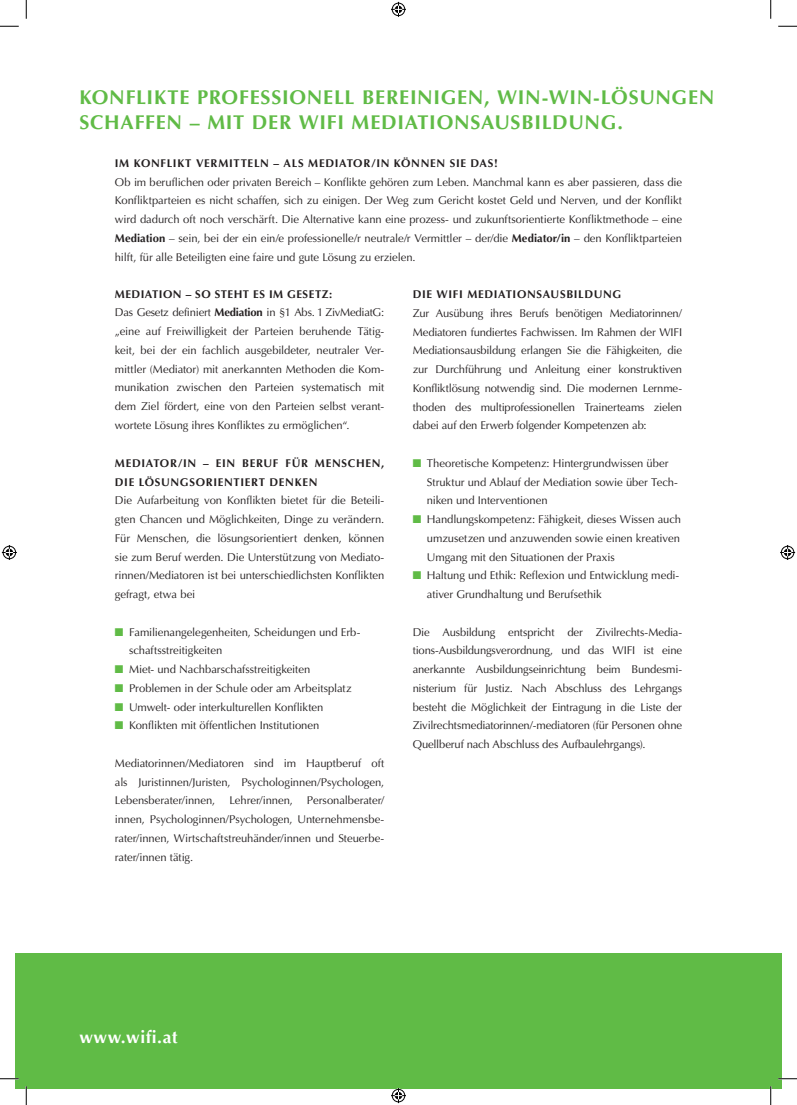
<style>
.page{position:relative;width:797px;height:1105px;background:#fff}
.page>*{position:absolute;margin:0;border:0;box-sizing:border-box;transform-origin:0 0}
.HL1{font:700 20px/25px "Optima LT Std";letter-spacing:.035em;color:#60bb46}
.t1{font:700 17.5px "Optima LT Std";letter-spacing:.03em;color:#fff}
.Copy{font:11.25px/18.8px "Optima LT Std";letter-spacing:-.005em;color:#231f20;text-align:justify}
.HL2{font:700 11.25px/18.8px "Optima LT Std";letter-spacing:.06em;color:#231f20}
.Copy-2{font:700 11.25px "Optima LT Std";letter-spacing:.04em;color:#231f20}
.s1{font-weight:700}
.s2{color:#60bb46}
</style>
<div class="page">
<div style="left:770px;top:950px;width:11px;height:139px;background:#60bb46"></div>
<div style="left:16px;top:950px;width:754px;height:139px;background:#60bb46"></div>
<div style="left:16px;top:947px;width:754px;height:5px;background:#fff"></div>
<div style="left:770px;top:947px;width:11px;height:5px;background:#fff"></div>
<svg style="left:0;top:25px;width:19px;height:2px"></svg>
<svg style="left:778px;top:25px;width:19px;height:2px"></svg>
<svg style="left:0;top:1078px;width:19px;height:1px"></svg>
<svg style="left:778px;top:1078px;width:19px;height:1px"></svg>
<svg style="left:25px;top:0;width:2px;height:19px"></svg>
<svg style="left:25px;top:1086px;width:2px;height:19px"></svg>
<svg style="left:770px;top:0;width:1px;height:19px"></svg>
<svg style="left:770px;top:1086px;width:1px;height:19px"></svg>
<svg style="left:391px;top:2px;width:15px;height:15px"></svg>
<svg style="left:391px;top:1088px;width:15px;height:15px"></svg>
<svg style="left:2px;top:545px;width:15px;height:15px"></svg>
<svg style="left:780px;top:545px;width:15px;height:15px"></svg>
<p class="HL1" style="left:79px;top:85px;width:636px">KONFLIKTE PROFESSIONELL BEREINIGEN, WIN-WIN-LÖSUNGEN<br>SCHAFFEN – MIT DER WIFI MEDIATIONSAUSBILDUNG.</p>
<p class="HL2" style="left:115px;top:154px;width:384px">IM KONFLIKT VERMITTELN – ALS MEDIATOR/IN KÖNNEN SIE DAS!</p>
<p class="Copy" style="left:115px;top:172px;width:568px">Ob im beruflichen oder privaten Bereich – Konflikte gehören zum Leben. Manchmal kann es aber passieren, dass die Konfliktparteien es nicht schaffen, sich zu einigen. Der Weg zum Gericht kostet Geld und Nerven, und der Konflikt wird dadurch oft noch verschärft. Die Alternative kann eine prozess- und zukunftsorientierte Konfliktmethode – eine <span class="s1">Mediation</span> – sein, bei der ein ein/e professionelle/r neutrale/r Vermittler – der/die <span class="s1">Mediator/in</span> – den Konfliktparteien hilft, für alle Beteiligten eine faire und gute Lösung zu erzielen.</p>
<p class="HL2" style="left:412px;top:285px;width:210px">DIE WIFI MEDIATIONSAUSBILDUNG</p>
<p class="Copy" style="left:412px;top:304px;width:271px">Zur Ausübung ihres Berufs benötigen Mediatorinnen/ Mediatoren fundiertes Fachwissen. Im Rahmen der WIFI Mediationsausbildung erlangen Sie die Fähigkeiten, die zur Durchführung und Anleitung einer konstruktiven Konfliktlösung notwendig sind. Die modernen Lernme&shy;thoden des multiprofessionellen Trainerteams zielen dabei auf den Erwerb folgender Kompetenzen ab:</p>
<p class="Copy" style="left:427px;top:454px;width:253px;text-align:left;text-indent:-14px"><span class="s2">■</span> Theoretische Kompetenz: Hintergrundwissen über<br>Struktur und Ablauf der Mediation sowie über Tech&shy;niken und Interventionen</p>
<p class="Copy" style="left:427px;top:510px;width:256px;text-indent:-14px"><span class="s2">■</span> Handlungskompetenz: Fähigkeit, dieses Wissen auch umzusetzen und anzuwenden sowie einen kreativen Umgang mit den Situationen der Praxis</p>
<p class="Copy" style="left:427px;top:566px;width:254px;text-indent:-14px"><span class="s2">■</span> Haltung und Ethik: Reflexion und Entwicklung medi&shy;ativer Grundhaltung und Berufsethik</p>
<p class="Copy" style="left:412px;top:622px;width:271px">Die Ausbildung entspricht der Zivilrechts-Media&shy;tions-Ausbildungsverordnung, und das WIFI ist eine anerkannte Ausbildungseinrichtung beim Bundesmi&shy;nisterium für Justiz. Nach Abschluss des Lehrgangs besteht die Möglichkeit der Eintragung in die Liste der Zivilrechtsmediatorinnen/-mediatoren (für Personen ohne Quellberuf nach Abschluss des Aufbaulehrgangs).</p>
<p class="Copy-2" style="left:115px;top:287px;width:219px">MEDIATION – SO STEHT ES IM GESETZ:</p>
<p class="Copy" style="left:115px;top:303px;width:271px">Das Gesetz definiert <span class="s1">Mediation</span> in §1 Abs. 1 ZivMediatG: „eine auf Freiwilligkeit der Parteien beruhende Tätig&shy;keit, bei der ein fachlich ausgebildeter, neutraler Ver&shy;mittler (Mediator) mit anerkannten Methoden die Kom&shy;munikation zwischen den Parteien systematisch mit dem Ziel fördert, eine von den Parteien selbst verant&shy;wortete Lösung ihres Konfliktes zu ermöglichen“.</p>
<p class="HL2" style="left:115px;top:454px;width:271px">MEDIATOR/IN – EIN BERUF FÜR MENSCHEN,<br>DIE LÖSUNGSORIENTIERT DENKEN</p>
<p class="Copy" style="left:115px;top:491px;width:271px">Die Aufarbeitung von Konflikten bietet für die Beteili&shy;gten Chancen und Möglichkeiten, Dinge zu verändern.<br>Für Menschen, die lösungsorientiert denken, können sie zum Beruf werden. Die Unterstützung von Mediato&shy;rinnen/Mediatoren ist bei unterschiedlichsten Konflikten gefragt, etwa bei</p>
<p class="Copy" style="left:129px;top:622px;width:233px;text-indent:-14px"><span class="s2">■</span> Familienangelegenheiten, Scheidungen und Erb&shy;schaftsstreitigkeiten</p>
<p class="Copy" style="left:115px;top:660px;width:197px"><span class="s2">■</span> Miet- und Nachbarschafsstreitigkeiten</p>
<p class="Copy" style="left:115px;top:679px;width:238px"><span class="s2">■</span> Problemen in der Schule oder am Arbeitsplatz</p>
<p class="Copy" style="left:115px;top:697px;width:210px"><span class="s2">■</span> Umwelt- oder interkulturellen Konflikten</p>
<p class="Copy" style="left:115px;top:716px;width:206px"><span class="s2">■</span> Konflikten mit öffentlichen Institutionen</p>
<p class="Copy" style="left:115px;top:754px;width:271px">Mediatorinnen/Mediatoren sind im Hauptberuf oft als Juristinnen/Juristen, Psychologinnen/Psychologen, Lebensberater/innen, Lehrer/innen,</p>
<p class="Copy" style="left:115px;top:791px;width:271px;text-indent:192px">Personalberater/ innen, Psychologinnen/Psychologen, Unternehmensbe&shy;rater/innen, Wirtschaftstreuhänder/innen und Steuerbe&shy;rater/innen tätig.</p>
<p class="t1" style="left:79px;top:1027px;width:100px">www.wifi.at</p>
</div>
